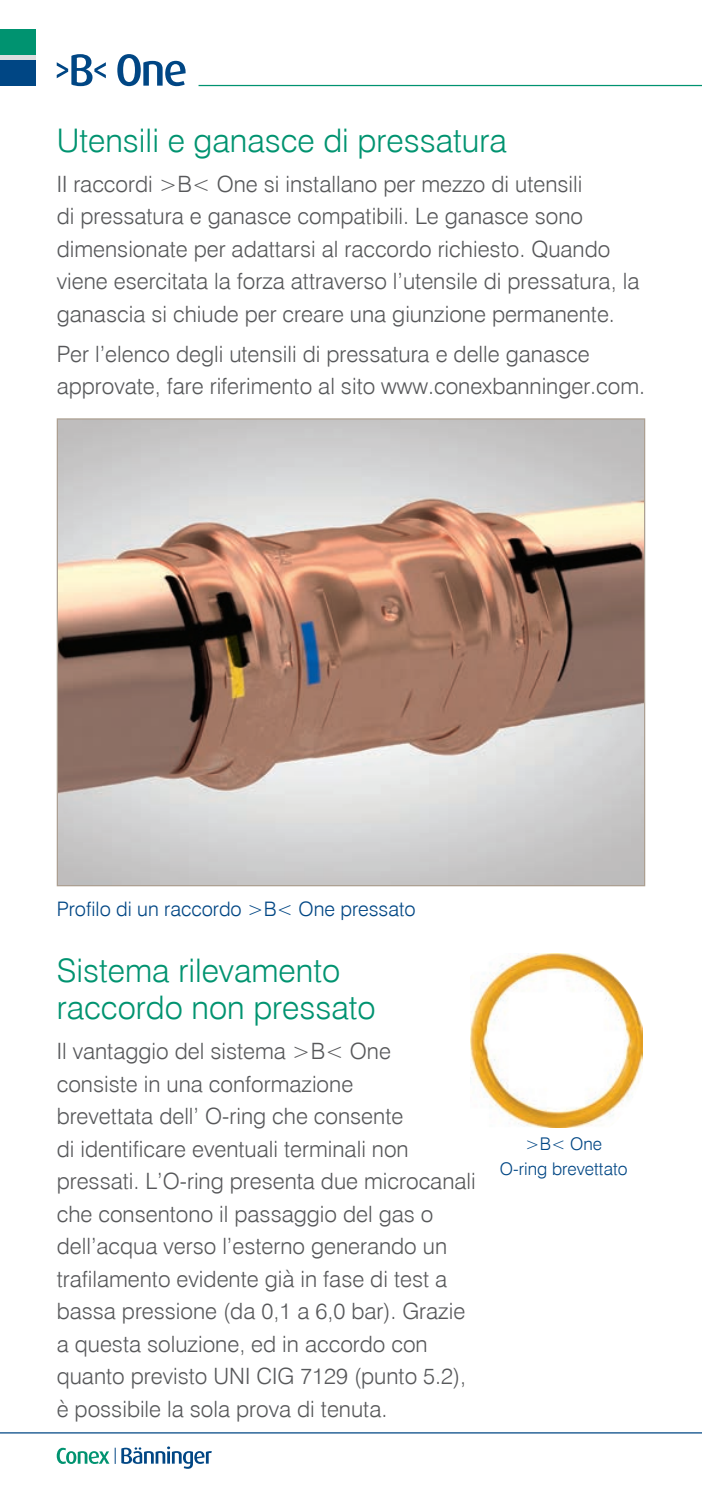
<style>
.page{position:relative;width:702px;height:1489px;background:#fff}
.page>*{position:absolute;margin:0;border:0;box-sizing:border-box;transform-origin:0 0}
.Heading{font:300 32.5px/37.5px "Swiss 721 BT";color:#009370}
.Body_Text{font:300 22.5px/32.5px "Swiss 721 BT";color:#57585a}
.t1{font:300 20px "Swiss 721 BT";color:#004684}
.t2{font:300 17.5px/25px "Swiss 721 BT";color:#004684;text-align:center}
</style>
<div class="page">
<div style="left:0;top:55px;width:35px;height:5px;background:#dcdddf"></div>
<div style="left:0;top:29px;width:35px;height:26px;background:#009370"></div>
<div style="left:0;top:60px;width:35px;height:26px;background:#004684"></div>
<hr style="left:0;top:1431px;width:702px;height:2px;background:#004684">
<hr style="left:198px;top:85px;width:504px;height:1px;background:#009370">
<svg style="left:57px;top:54px;width:49px;height:32px"></svg>
<svg style="left:117px;top:54px;width:68px;height:32px"></svg>
<div style="left:57px;top:1446px;width:155px;height:22px;background:linear-gradient(to bottom,#fff,#fff)"></div>
<svg style="left:57px;top:1447px;width:52px;height:16px"></svg>
<svg style="left:115px;top:1446px;width:97px;height:22px"></svg>
<img style="left:59px;top:420px;width:584px;height:464px">
<img style="left:471px;top:953px;width:172px;height:174px">
<p class="Heading" style="left:57px;top:122px;width:451px">Utensili e ganasce di pressatura</p>
<p class="Body_Text" style="left:57px;top:167px;width:584px">II raccordi &gt;B&lt; One si installano per mezzo di utensili<br>di pressatura e ganasce compatibili. Le ganasce sono dimensionate per adattarsi al raccordo richiesto. Quando viene esercitata la forza attraverso l’utensile di pressatura, la ganascia si chiude per creare una giunzione permanente.</p>
<p class="Body_Text" style="left:57px;top:337px;width:590px">Per l’elenco degli utensili di pressatura e delle ganasce approvate, fare riferimento al sito www.conexbanninger.com.</p>
<p class="t1" style="left:57px;top:896px;width:360px">Profilo di un raccordo &gt;B&lt; One pressato</p>
<p class="Heading" style="left:57px;top:951px;width:320px">Sistema rilevamento raccordo non pressato</p>
<p class="Body_Text" style="left:57px;top:1034px;width:420px">Il vantaggio del sistema &gt;B&lt; One consiste in una conformazione<br>brevettata dell’ O-ring che consente<br>di identificare eventuali terminali non pressati. L’O-ring presenta due microcanali che consentono il passaggio del gas o dell’acqua verso l’esterno generando un trafilamento evidente già in fase di test a bassa pressione (da 0,1 a 6,0 bar). Grazie a questa soluzione, ed in accordo con quanto previsto UNI CIG 7129 (punto 5.2), è possibile la sola prova di tenuta.</p>
<p class="t2" style="left:500px;top:1130px;width:129px">&gt;B&lt; One<br>O-ring brevettato</p>
</div>
